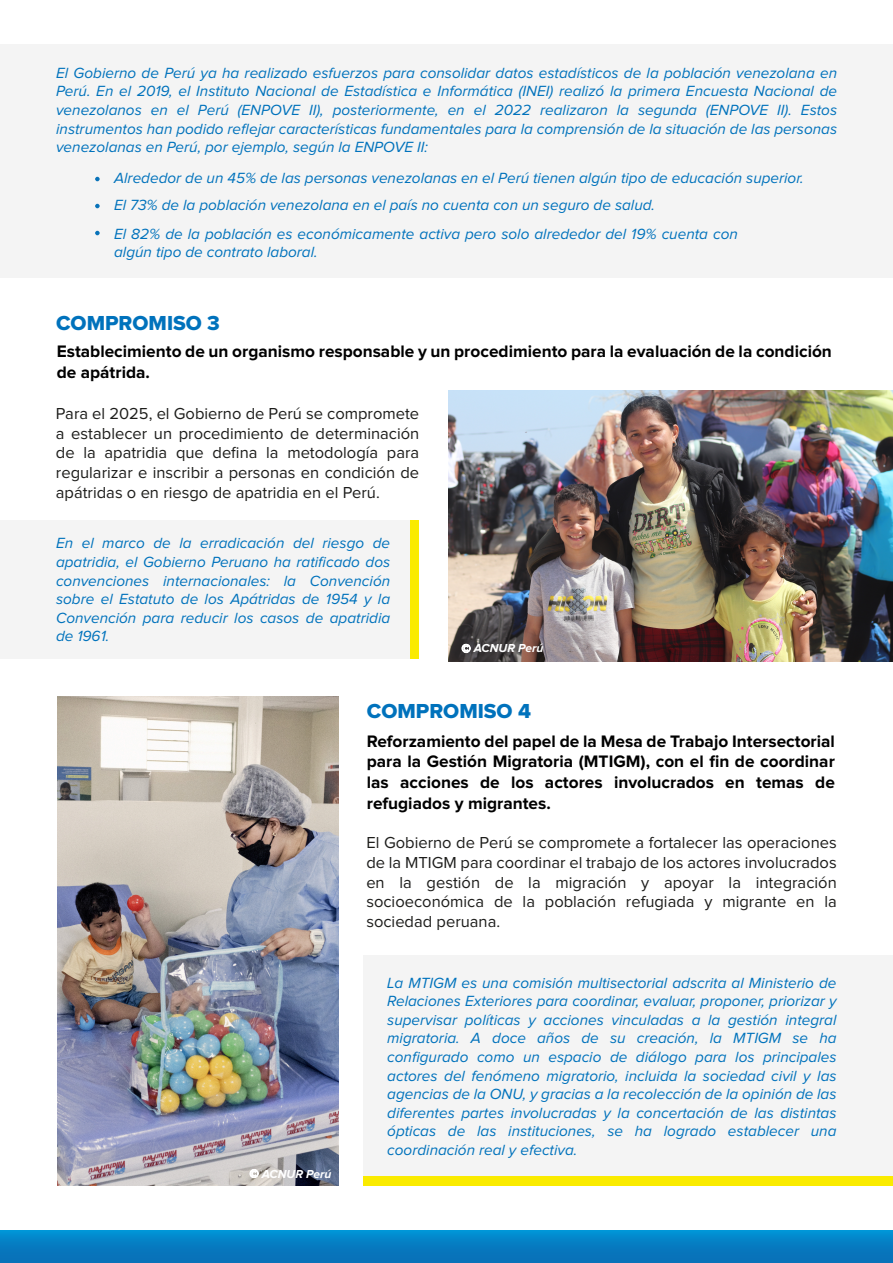
<style>
.page{position:relative;width:893px;height:1263px;background:#fff}
.page>*{position:absolute;margin:0;border:0;box-sizing:border-box;transform-origin:0 0}
.t1{font:21px "Proxima Nova Extrabld";color:#0072bc}
.t2{font:700 17.25px/20.7px "Proxima Nova";color:#000}
.t3{font:16.5px/19.8px "Proxima Nova";color:#1d1d1b;text-align:justify}
.t4{font:italic 15.3px/18.6px "Proxima Nova";color:#0072bc;text-align:justify}
.t5{font:italic 700 12px "Proxima Nova";color:#fff}
.s1{font-weight:900;font-style:normal}
</style>
<div class="page">
<div style="left:0;top:44px;width:893px;height:234px;background:#f4f4f4"></div>
<div style="left:364px;top:955px;width:529px;height:228px;background:#f4f4f4"></div>
<div style="left:0;top:520px;width:418px;height:139px;background:#f4f4f4"></div>
<div style="left:410px;top:520px;width:8px;height:139px;background:#faeb00"></div>
<img style="left:57px;top:697px;width:282px;height:488px">
<img style="left:449px;top:390px;width:444px;height:272px">
<svg style="left:95px;top:177px;width:5px;height:4px"></svg>
<svg style="left:95px;top:204px;width:5px;height:4px"></svg>
<svg style="left:95px;top:231px;width:5px;height:4px"></svg>
<div style="left:364px;top:1175px;width:529px;height:10px;background:#faeb00"></div>
<svg style="left:462px;top:644px;width:9px;height:9px"></svg>
<svg style="left:250px;top:1169px;width:8px;height:9px"></svg>
<svg style="left:0;top:1230px;width:893px;height:33px;background:#057ec3"></svg>
<p class="t4" style="left:56px;top:64px;width:783px">El Gobierno de Perú ya ha realizado esfuerzos para consolidar datos estadísticos de la población venezolana en Perú. En el 2019, el Instituto Nacional de Estadística e Informática (INEI) realizó la primera Encuesta Nacional de venezolanos en el Perú (ENPOVE II), posteriormente, en el 2022 realizaron la segunda (ENPOVE II). Estos instrumentos han podido reflejar características fundamentales para la comprensión de la situación de las personas venezolanas en Perú, por ejemplo, según la ENPOVE II:</p>
<p class="t4" style="left:114px;top:165px;width:691px;line-height:26.8px">Alrededor de un 45% de las personas venezolanas en el Perú tienen algún tipo de educación superior.<br>El 73% de la población venezolana en el país no cuenta con un seguro de salud.</p>
<p class="t4" style="left:114px;top:225px;width:625px">El 82% de la población es económicamente activa pero solo alrededor del 19% cuenta con algún tipo de contrato laboral.</p>
<h1 class="t1" style="left:56px;top:307px;width:165px">COMPROMISO 3</h1>
<p class="t2" style="left:57px;top:341px;width:777px">Establecimiento de un organismo responsable y un procedimiento para la evaluación de la condición de apátrida.</p>
<p class="t3" style="left:56px;top:404px;width:365px">Para el 2025, el Gobierno de Perú se compromete a establecer un procedimiento de determinación de la apatridia que defina la metodología para regularizar e inscribir a personas en condición de apátridas o en riesgo de apatridia en el Perú.</p>
<p class="t4" style="left:56px;top:535px;width:336px">En el marco de la erradicación del riesgo de apatridia, el Gobierno Peruano ha ratificado dos convenciones internacionales: la Convención sobre el Estatuto de los Apátridas de 1954 y la Convención para reducir los casos de apatridia de 1961.</p>
<p class="t5" style="left:461px;top:643px;width:83px"><span class="s1">©</span> ACNUR Perú</p>
<h1 class="t1" style="left:367px;top:696px;width:166px">COMPROMISO 4</h1>
<p class="t2" style="left:367px;top:731px;width:470px;text-align:justify">Reforzamiento del papel de la Mesa de Trabajo Intersectorial para la Gestión Migratoria (MTIGM), con el fin de coordinar las acciones de los actores involucrados en temas de refugiados y migrantes.</p>
<p class="t3" style="left:366px;top:833px;width:472px">El Gobierno de Perú se compromete a fortalecer las operaciones de la MTIGM para coordinar el trabajo de los actores involucrados en la gestión de la migración y apoyar la integración socioeconómica de la población refugiada y migrante en la sociedad peruana.</p>
<p class="t5" style="left:249px;top:1168px;width:83px"><span class="s1">©</span> ACNUR Perú</p>
<p class="t4" style="left:387px;top:974px;width:451px">La MTIGM es una comisión multisectorial adscrita al Ministerio de Relaciones Exteriores para coordinar, evaluar, proponer, priorizar y supervisar políticas y acciones vinculadas a la gestión integral migratoria. A doce años de su creación, la MTIGM se ha configurado como un espacio de diálogo para los principales actores del fenómeno migratorio, incluida la sociedad civil y las agencias de la ONU, y gracias a la recolección de la opinión de las diferentes partes involucradas y la concertación de las distintas ópticas de las instituciones, se ha logrado establecer una coordinación real y efectiva.</p>
</div>
